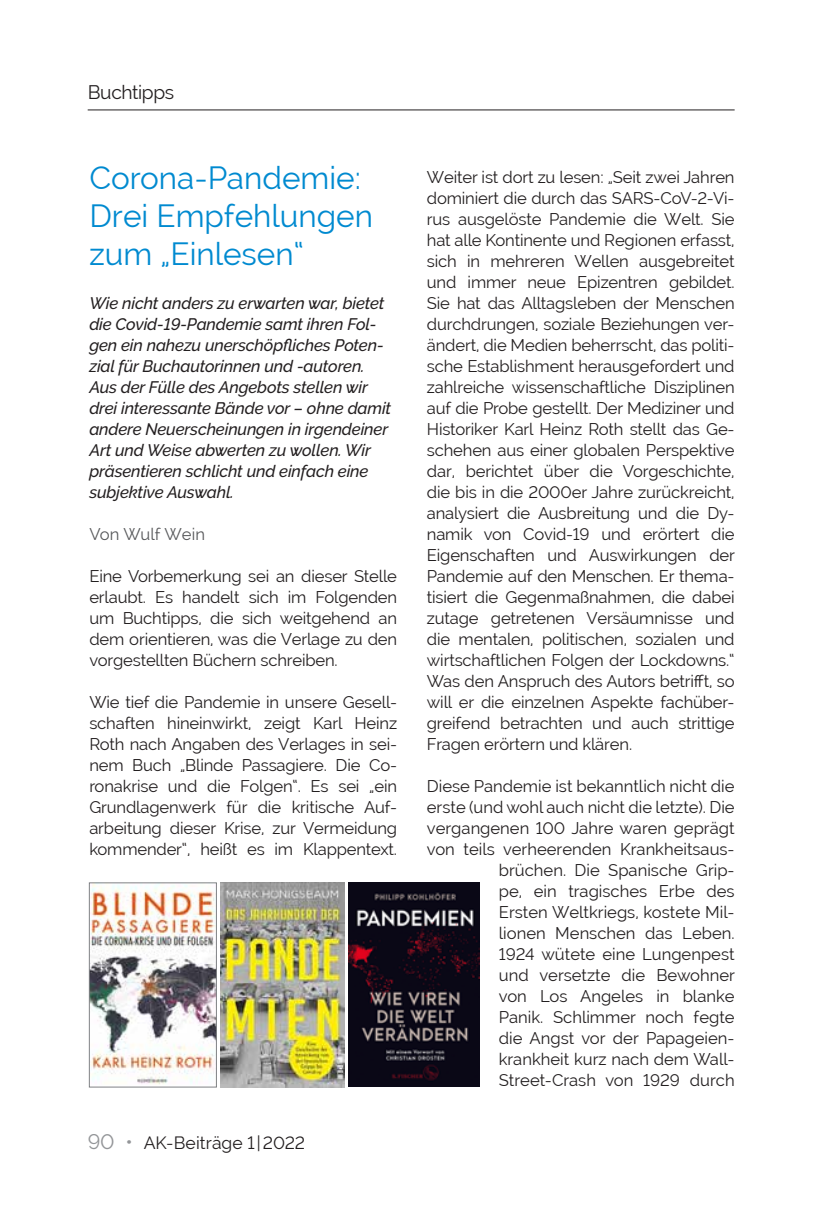
<style>
.page{position:relative;width:824px;height:1211px;background:#fff}
.page>*{position:absolute;margin:0;border:0;box-sizing:border-box;transform-origin:0 0}
.t1{font:31.5px/37.8px "Raleway";color:#008ad0}
.t2{font:19.25px "Raleway";letter-spacing:-.02em;color:#231f20}
.t3{font:17.5px "Raleway";letter-spacing:.005em;color:#231f20}
.t4{font:16.62px/21px "Raleway";color:#231f20;text-align:justify}
.t5{font:italic 500 16.62px/21px "Raleway";letter-spacing:-.01em;color:#231f20}
.t6{font:16.62px "Raleway";letter-spacing:.01em;color:#57585a}
.s1{font-size:21px;color:#939598}
</style>
<div class="page">
<hr style="left:88px;top:109px;width:646px;height:1px;background:#231f20">
<img style="left:91px;top:884px;width:124px;height:201px">
<div style="left:89px;top:882px;width:128px;height:205px;border:1px solid #808285"></div>
<img style="left:221px;top:882px;width:124px;height:205px">
<img style="left:349px;top:882px;width:130px;height:204px">
<p class="t2" style="left:88px;top:81px;width:88px">Buchtipps</p>
<h1 class="t1" style="left:89px;top:159px;width:285px">Corona-Pandemie:<br>Drei Empfehlungen zum „Einlesen“</h1>
<p class="t4" style="left:427px;top:166px;width:309px">Weiter ist dort zu lesen: „Seit zwei Jahren dominiert die durch das SARS-CoV-2-Vi&shy;rus ausgelöste Pandemie die Welt. Sie hat alle Kontinente und Regionen erfasst, sich in mehreren Wellen ausgebreitet und immer neue Epizentren gebildet.<br>Sie hat das Alltagsleben der Menschen durchdrungen, soziale Beziehungen ver&shy;ändert, die Medien beherrscht, das politi&shy;sche Establishment herausgefordert und zahlreiche wissenschaftliche Disziplinen auf die Probe gestellt. Der Mediziner und Historiker Karl Heinz Roth stellt das Ge&shy;schehen aus einer globalen Perspektive dar, berichtet über die Vorgeschichte, die bis in die 2000er Jahre zurückreicht, analysiert die Ausbreitung und die Dy&shy;namik von Covid-19 und erörtert die Eigenschaften und Auswirkungen der Pandemie auf den Menschen. Er thema&shy;tisiert die Gegenmaßnahmen, die dabei zutage getretenen Versäumnisse und die mentalen, politischen, sozialen und wirtschaftlichen Folgen der Lockdowns.“ Was den Anspruch des Autors betrifft, so will er die einzelnen Aspekte fachüber&shy;greifend betrachten und auch strittige Fragen erörtern und klären.</p>
<p class="t4" style="left:427px;top:775px;width:309px;text-align:right">Diese Pandemie ist bekanntlich nicht die erste (und wohl auch nicht die letzte). Die vergangenen 100 Jahre waren geprägt von teils verheerenden Krankheitsaus&shy;brüchen. Die Spanische Grip-<br>pe, ein tragisches Erbe des<br>Ersten Weltkriegs, kostete Mil-<br>lionen Menschen das Leben.<br>1924 wütete eine Lungenpest<br>und versetzte die Bewohner<br>von Los Angeles in blanke<br>Panik. Schlimmer noch fegte<br>die Angst vor der Papageien&shy;krankheit kurz nach dem Wall-<br>Street-Crash von 1929 durch</p>
<p class="t5" style="left:89px;top:293px;width:303px">Wie nicht anders zu erwarten war, bietet die Covid-19-Pandemie samt ihren Fol&shy;gen ein nahezu unerschöpfliches Poten&shy;zial für Buchautorinnen und -autoren.<br>Aus der Fülle des Angebots stellen wir drei interessante Bände vor – ohne damit andere Neuerscheinungen in irgendeiner Art und Weise abwerten zu wollen. Wir präsentieren schlicht und einfach eine subjektive Auswahl.</p>
<p class="t6" style="left:89px;top:524px;width:117px">Von Wulf Wein</p>
<p class="t4" style="left:89px;top:565px;width:309px">Eine Vorbemerkung sei an dieser Stelle erlaubt. Es handelt sich im Folgenden um Buchtipps, die sich weitgehend an dem orientieren, was die Verlage zu den vorgestellten Büchern schreiben.</p>
<p class="t4" style="left:89px;top:691px;width:309px">Wie tief die Pandemie in unsere Gesell&shy;schaften hineinwirkt, zeigt Karl Heinz Roth nach Angaben des Verlages in sei&shy;nem Buch „Blinde Passagiere. Die Co&shy;ronakrise und die Folgen“. Es sei „ein Grundlagenwerk für die kritische Auf&shy;arbeitung dieser Krise, zur Vermeidung kommender“, heißt es im Klappentext.</p>
<p class="t3" style="left:88px;top:1133px;width:219px"><span class="s1">90 •</span> AK-Beiträge 1 |2022</p>
</div>
